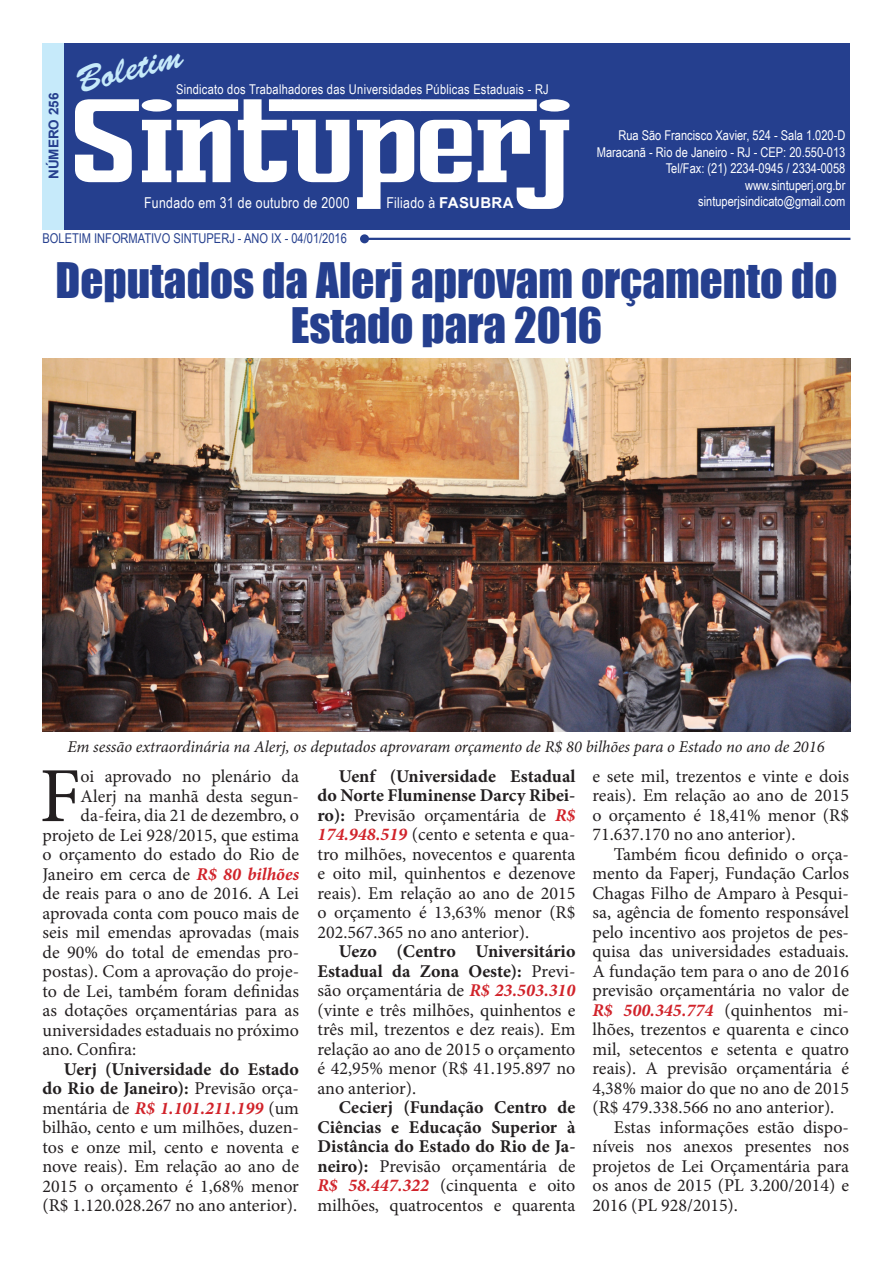
<style>
.page{position:relative;width:893px;height:1263px;background:#fff}
.page>*{position:absolute;margin:0;border:0;box-sizing:border-box;transform-origin:0 0}
.t1{font:126px "Ferro Rosso";color:#fff}
.t2{font:78px "Minion Pro";color:#231f20}
.t3{font:45px/45px "Impact";color:#253f8e;text-align:center}
.t4{font:36px "Brush Script Std";color:#c6eafa}
.t5{font:18px/19.5px "Minion Pro";color:#231f20;text-align:justify}
.t6{font:700 18px/19.5px "Minion Pro";color:#231f20;text-align:justify}
.t7{font:italic 16.5px "Minion Pro";letter-spacing:-.005em;color:#231f20}
.t8{font:15px "Arial Narrow";letter-spacing:.02em;color:#fff}
.t9{font:13.5px/16.5px "Arial Narrow";color:#fff;text-align:right}
.t10{font:13.5px "Arial Narrow";letter-spacing:.02em;color:#fff}
.t11{font:13.5px "Arial Narrow";color:#253f8e}
.t12{font:700 13.5px "Arial";color:#253f8e}
.s1{font-family:"Arial";font-weight:700}
.s2{font-weight:700;font-style:italic;color:#d1232a}
.s3{font-weight:700}
.s4{font-weight:400}
.s5{font-style:italic;color:#d1232a}
</style>
<div class="page">
<div style="left:43px;top:43px;width:807px;height:186px;background:#253f8e"></div>
<hr style="left:364px;top:238px;width:486px;height:2px;background:#253f8e">
<div style="left:360px;top:234px;width:9px;height:9px;background:#253f8e;border-radius:50%"></div>
<div style="left:43px;top:43px;width:21px;height:186px;background:#c6eafa"></div>
<img style="left:43px;top:358px;width:807px;height:374px">
<p class="t12" style="left:45px;top:179px;width:88px;rotate:-90deg">NÚMERO 256</p>
<h3 class="t4" style="left:71px;top:63px;width:111px;rotate:-15deg">Boletim</h3>
<p class="t10" style="left:176px;top:79px;width:374px">Sindicato dos Trabalhadores das Universidades Públicas Estaduais - RJ</p>
<h1 class="t1" style="left:68px;top:83px;width:508px">SINTUPERJ</h1>
<p class="t8" style="left:144px;top:192px;width:207px">Fundado em 31 de outubro de 2000</p>
<p class="t8" style="left:386px;top:192px;width:129px">Filiado à <span class="s1">FASUBRA</span></p>
<p class="t11" style="left:43px;top:228px;width:306px">BOLETIM INFORMATIVO SINTUPERJ - ANO IX - 04/01/2016</p>
<p class="t9" style="left:597px;top:127px;width:250px">Rua São Francisco Xavier, 524 - Sala 1.020-D Maracanã - Rio de Janeiro - RJ - CEP: 20.550-013<br>Tel/Fax: (21) 2234-0945 / 2334-0058 www.sintuperj.org.br sintuperjsindicato@gmail.com</p>
<h3 class="t3" style="left:56px;top:256px;width:783px">Deputados da Alerj aprovam orçamento do<br>Estado para 2016</h3>
<p class="t7" style="left:68px;top:736px;width:758px">Em sessão extraordinária na Alerj, os deputados aprovaram orçamento de R$ 80 bilhões para o Estado no ano de 2016</p>
<h2 class="t2" style="left:39px;top:744px;width:43px">F</h2>
<p class="t5" style="left:81px;top:767px;width:220px">oi aprovado no plenário da</p>
<p class="t5" style="left:81px;top:786px;width:220px">Alerj na manhã desta segun-</p>
<p class="t5" style="left:81px;top:806px;width:220px">da-feira, dia 21 de dezembro, o</p>
<p class="t5" style="left:43px;top:825px;width:258px">projeto de Lei 928/2015, que estima</p>
<p class="t5" style="left:43px;top:845px;width:258px">o orçamento do estado do Rio de</p>
<p class="t5" style="left:43px;top:864px;width:258px">Janeiro em cerca de <span class="s2">R$ 80 bilhões</span></p>
<p class="t5" style="left:43px;top:884px;width:258px">de reais para o ano de 2016. A Lei</p>
<p class="t5" style="left:43px;top:903px;width:258px">aprovada conta com pouco mais de</p>
<p class="t5" style="left:43px;top:923px;width:258px">seis mil emendas aprovadas (mais</p>
<p class="t5" style="left:43px;top:942px;width:258px">de 90% do total de emendas pro-</p>
<p class="t5" style="left:43px;top:962px;width:258px">postas). Com a aprovação do proje-</p>
<p class="t5" style="left:43px;top:981px;width:258px">to de Lei, também foram definidas</p>
<p class="t5" style="left:43px;top:1001px;width:258px">as dotações orçamentárias para as</p>
<p class="t5" style="left:43px;top:1020px;width:258px">universidades estaduais no próximo</p>
<p class="t5" style="left:43px;top:1039px;width:95px">ano. Confira:</p>
<p class="t5" style="left:43px;top:1059px;width:258px;text-indent:21px"><span class="s3">Uerj (Universidade do Estado do Rio de Janeiro):</span> Previsão orça&shy;mentária de <span class="s2">R$ 1.101.211.199</span> (um bilhão, cento e um milhões, duzen&shy;tos e onze mil, cento e noventa e nove reais). Em relação ao ano de 2015 o orçamento é 1,68% menor (R$ 1.120.028.267 no ano anterior).</p>
<p class="t5" style="left:317px;top:766px;width:259px;text-indent:21px"><span class="s3">Uenf (Universidade Estadual do Norte Fluminense Darcy Ribei&shy;ro):</span> Previsão orçamentária de <span class="s2">R$ 174.948.519</span> (cento e setenta e qua&shy;tro milhões, novecentos e quarenta e oito mil, quinhentos e dezenove reais). Em relação ao ano de 2015 o orçamento é 13,63% menor (R$ 202.567.365 no ano anterior).</p>
<p class="t5" style="left:317px;top:942px;width:259px;text-indent:21px"><span class="s3">Uezo (Centro Universitário Estadual da Zona Oeste):</span> Previ&shy;são orçamentária de <span class="s2">R$ 23.503.310 </span>(vinte e três milhões, quinhentos e três mil, trezentos e dez reais). Em relação ao ano de 2015 o orçamento é 42,95% menor (R$ 41.195.897 no ano anterior).</p>
<p class="t6" style="left:317px;top:1098px;width:259px;text-indent:21px">Cecierj (Fundação Centro de Ciências e Educação Superior à Distância do Estado do Rio de Ja&shy;neiro): <span class="s4">Previsão orçamentária de </span><span class="s5">R$ 58.447.322</span> <span class="s4">(cinquenta e oito milhões, quatrocentos e quarenta</span></p>
<p class="t5" style="left:592px;top:766px;width:258px">e sete mil, trezentos e vinte e dois reais). Em relação ao ano de 2015 o orçamento é 18,41% menor (R$ 71.637.170 no ano anterior).</p>
<p class="t5" style="left:614px;top:844px;width:237px">Também ficou definido o orça-</p>
<p class="t5" style="left:592px;top:864px;width:258px">mento da Faperj, Fundação Carlos</p>
<p class="t5" style="left:592px;top:883px;width:258px">Chagas Filho de Amparo à Pesqui-</p>
<p class="t5" style="left:592px;top:903px;width:258px">sa, agência de fomento responsável</p>
<p class="t5" style="left:592px;top:922px;width:258px">pelo incentivo aos projetos de pes-</p>
<p class="t5" style="left:592px;top:942px;width:258px">quisa das universidades estaduais.</p>
<p class="t5" style="left:592px;top:961px;width:258px">A fundação tem para o ano de 2016</p>
<p class="t5" style="left:592px;top:981px;width:258px">previsão orçamentária no valor de</p>
<p class="t5" style="left:592px;top:1000px;width:258px"><span class="s2">R$ 500.345.774</span> (quinhentos mi-</p>
<p class="t5" style="left:592px;top:1020px;width:258px">lhões, trezentos e quarenta e cinco</p>
<p class="t5" style="left:592px;top:1039px;width:258px">mil, setecentos e setenta e quatro</p>
<p class="t5" style="left:592px;top:1059px;width:258px">reais). A previsão orçamentária é</p>
<p class="t5" style="left:592px;top:1078px;width:258px">4,38% maior do que no ano de 2015</p>
<p class="t5" style="left:592px;top:1098px;width:243px">(R$ 479.338.566 no ano anterior).</p>
<p class="t5" style="left:614px;top:1117px;width:237px">Estas informações estão dispo-</p>
<p class="t5" style="left:592px;top:1137px;width:258px">níveis nos anexos presentes nos</p>
<p class="t5" style="left:592px;top:1156px;width:258px">projetos de Lei Orçamentária para</p>
<p class="t5" style="left:592px;top:1176px;width:258px">os anos de 2015 (PL 3.200/2014) e</p>
<p class="t5" style="left:592px;top:1195px;width:147px">2016 (PL 928/2015).</p>
</div>
